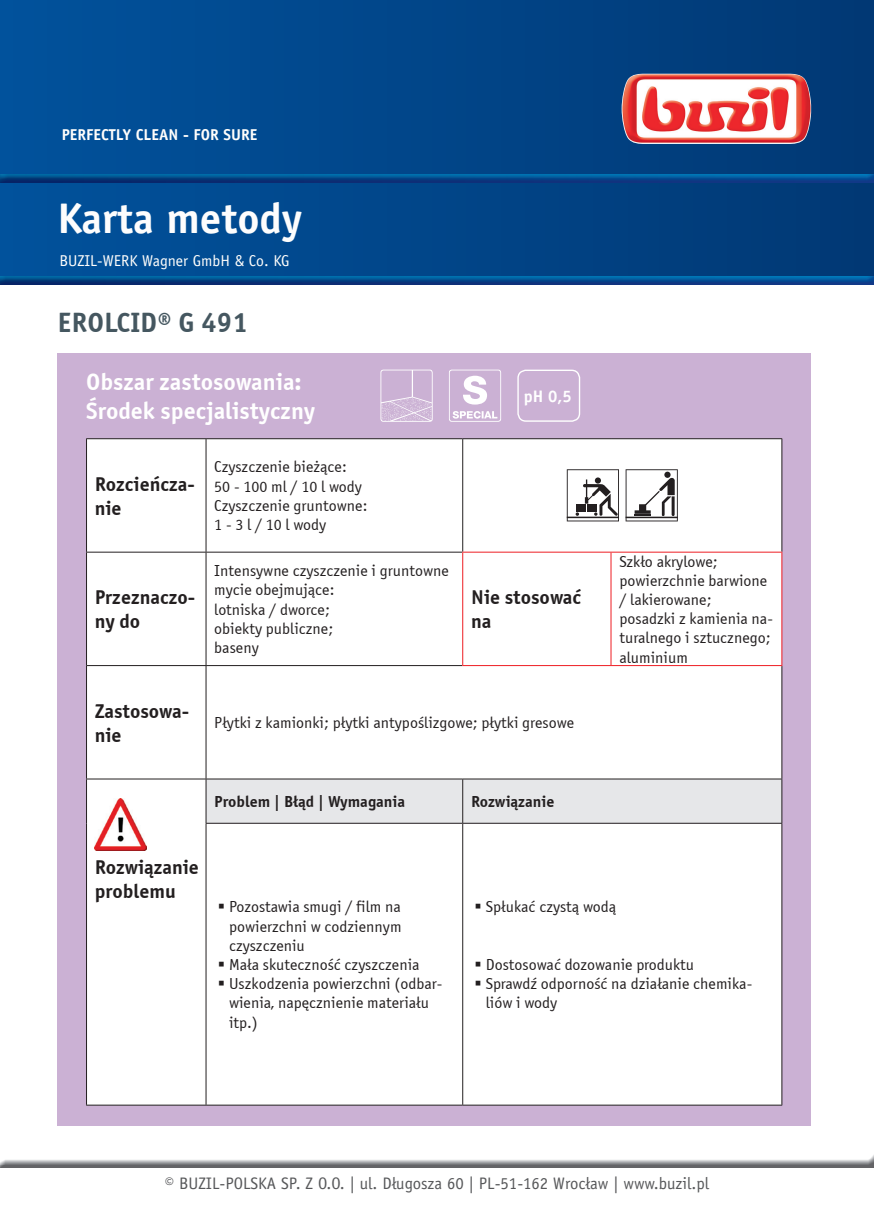
<style>
.page{position:relative;width:874px;height:1225px;background:#fff}
.page>*{position:absolute;margin:0;border:0;box-sizing:border-box;transform-origin:0 0}
.t1{font:700 42.8px "Officina Sans Std";color:#fdfdfd}
.t2{font:700 28px "Officina Sans E";color:#455760}
.t3{font:700 24px/28.8px "Officina Sans E";color:#fff}
.t4{font:700 20px/24px "Officina Sans E";color:#231f20}
.t5{font:16.8px "Officina Sans Std";color:#57585a}
.t6{font:700 16.8px "Officina Sans Std";color:#fff}
.t7{font:16px/19.2px "Officina Sans E";color:#231f20}
.t8{font:700 16px "Officina Sans E";color:#231f20}
.t9{font:15.8px "Officina Sans Std";color:#fffefc}
.t10{font:700 15.8px "Officina Sans Std";color:#fffefc}
</style>
<div class="page">
<svg style="left:0;top:0;width:873px;height:276px;background:#014588"></svg>
<img style="left:0;top:174px;width:873px;height:8px">
<img style="left:0;top:276px;width:873px;height:8px">
<img style="left:0;top:1156px;width:873px;height:11px">
<img style="left:621px;top:74px;width:189px;height:70px">
<div style="left:58px;top:353px;width:752px;height:772px;background:#cbb1d4"></div>
<div style="left:87px;top:439px;width:694px;height:665px;background:#fff"></div>
<div style="left:206px;top:779px;width:575px;height:44px;background:#e6e7e9"></div>
<hr style="left:205px;top:439px;width:1px;height:113px;background:#231f20">
<hr style="left:462px;top:439px;width:1px;height:112px;background:#231f20">
<hr style="left:205px;top:552px;width:1px;height:113px;background:#231f20">
<hr style="left:205px;top:666px;width:1px;height:112px;background:#231f20">
<hr style="left:205px;top:779px;width:1px;height:44px;background:#231f20">
<hr style="left:462px;top:779px;width:1px;height:44px;background:#231f20">
<hr style="left:205px;top:823px;width:1px;height:281px;background:#231f20">
<hr style="left:462px;top:823px;width:1px;height:281px;background:#231f20">
<hr style="left:781px;top:439px;width:1px;height:112px;background:#231f20">
<hr style="left:781px;top:666px;width:1px;height:112px;background:#231f20">
<hr style="left:781px;top:779px;width:1px;height:44px;background:#231f20">
<hr style="left:781px;top:823px;width:1px;height:281px;background:#231f20">
<hr style="left:86px;top:438px;width:120px;height:1px;background:#231f20">
<hr style="left:86px;top:439px;width:1px;height:113px;background:#231f20">
<hr style="left:206px;top:438px;width:256px;height:1px;background:#231f20">
<hr style="left:462px;top:438px;width:148px;height:1px;background:#231f20">
<hr style="left:610px;top:438px;width:171px;height:1px;background:#231f20">
<hr style="left:86px;top:552px;width:120px;height:1px;background:#231f20">
<hr style="left:86px;top:552px;width:1px;height:113px;background:#231f20">
<hr style="left:206px;top:552px;width:256px;height:1px;background:#231f20">
<hr style="left:86px;top:665px;width:120px;height:1px;background:#231f20">
<hr style="left:86px;top:666px;width:1px;height:112px;background:#231f20">
<hr style="left:206px;top:665px;width:256px;height:1px;background:#231f20">
<hr style="left:86px;top:778px;width:120px;height:1px;background:#231f20">
<hr style="left:86px;top:779px;width:1px;height:44px;background:#231f20">
<hr style="left:206px;top:778px;width:256px;height:1px;background:#231f20">
<hr style="left:462px;top:778px;width:148px;height:1px;background:#231f20">
<hr style="left:610px;top:778px;width:171px;height:1px;background:#231f20">
<hr style="left:86px;top:823px;width:1px;height:281px;background:#231f20">
<hr style="left:205px;top:823px;width:257px;height:1px;background:#231f20">
<hr style="left:462px;top:823px;width:148px;height:1px;background:#231f20">
<hr style="left:610px;top:823px;width:171px;height:1px;background:#231f20">
<hr style="left:86px;top:1104px;width:120px;height:1px;background:#231f20">
<hr style="left:206px;top:1104px;width:256px;height:1px;background:#231f20">
<hr style="left:462px;top:1104px;width:148px;height:1px;background:#231f20">
<hr style="left:610px;top:1104px;width:171px;height:1px;background:#231f20">
<hr style="left:462px;top:551px;width:148px;height:1px;background:#ee1d23">
<hr style="left:462px;top:552px;width:1px;height:113px;background:#ee1d23">
<hr style="left:610px;top:551px;width:172px;height:1px;background:#ee1d23">
<hr style="left:610px;top:552px;width:1px;height:113px;background:#ee1d23">
<hr style="left:781px;top:552px;width:1px;height:113px;background:#ee1d23">
<hr style="left:462px;top:665px;width:148px;height:1px;background:#ee1d23">
<hr style="left:610px;top:665px;width:172px;height:1px;background:#ee1d23">
<svg style="left:566px;top:469px;width:52px;height:52px;background:#c3c2c2"></svg>
<svg style="left:625px;top:469px;width:52px;height:52px;background:#c9c8c8"></svg>
<img style="left:95px;top:798px;width:52px;height:52px">
<svg style="left:380px;top:369px;width:52px;height:53px"></svg>
<svg style="left:449px;top:369px;width:52px;height:53px"></svg>
<div style="left:517px;top:369px;width:63px;height:53px;border:1px solid #fff;border-radius:8px"></div>
<p class="t10" style="left:62px;top:125px;width:197px">PERFECTLY CLEAN - FOR SURE</p>
<h1 class="t1" style="left:58px;top:192px;width:246px">Karta metody</h1>
<p class="t9" style="left:59px;top:251px;width:232px">BUZIL-WERK Wagner GmbH &amp; Co. KG</p>
<h2 class="t2" style="left:58px;top:305px;width:192px">EROLCID® G 491</h2>
<h3 class="t3" style="left:86px;top:367px;width:230px">Obszar zastosowania:<br>Œrodek specjalistyczny</h3>
<p class="t4" style="left:95px;top:472px;width:102px">Rozcieñcza&shy;nie</p>
<p class="t4" style="left:95px;top:585px;width:102px">Przeznaczo&shy;ny do</p>
<p class="t7" style="left:214px;top:457px;width:155px">Czyszczenie bie¿¹ce:<br>50 - 100 ml / 10 l wody<br>Czyszczenie gruntowne:<br>1 - 3 l / 10 l wody</p>
<p class="t7" style="left:214px;top:561px;width:236px">Intensywne czyszczenie i gruntowne mycie obejmuj¹ce:<br>lotniska / dworce;<br>obiekty publiczne;<br>baseny</p>
<p class="t6" style="left:523px;top:385px;width:50px">pH 0,5</p>
<p class="t4" style="left:471px;top:585px;width:112px">Nie stosowaæ na</p>
<p class="t4" style="left:95px;top:698px;width:96px">Zastosowa&shy;nie</p>
<p class="t7" style="left:214px;top:713px;width:361px">P³ytki z kamionki; p³ytki antypoœlizgowe; p³ytki gresowe</p>
<p class="t8" style="left:214px;top:791px;width:192px">Problem | B³¹d | Wymagania</p>
<p class="t8" style="left:470px;top:791px;width:85px">Rozwi¹zanie</p>
<p class="t7" style="left:619px;top:552px;width:155px">Szk³o akrylowe; powierzchnie barwione / lakierowane;<br>posadzki z kamienia na&shy;turalnego i sztucznego; aluminium</p>
<p class="t4" style="left:95px;top:855px;width:106px">Rozwi¹zanie problemu</p>
<p class="t7" style="left:229px;top:897px;width:174px;text-align:justify;text-indent:-11px">▪ Pozostawia smugi / film na powierzchni w codziennym czyszczeniu</p>
<p class="t7" style="left:218px;top:955px;width:203px">▪ Ma³a skutecznoœæ czyszczenia</p>
<p class="t7" style="left:229px;top:974px;width:215px;text-indent:-11px">▪ Uszkodzenia powierzchni (odbar&shy;wienia, napêcznienie materia³u itp.)</p>
<p class="t7" style="left:474px;top:897px;width:143px">▪ Sp³ukaæ czyst¹ wod¹</p>
<p class="t7" style="left:474px;top:955px;width:221px">▪ Dostosowaæ dozowanie produktu</p>
<p class="t7" style="left:485px;top:974px;width:268px;text-indent:-11px">▪ SprawdŸ odpornoœæ na dzia³anie chemika&shy;liów i wody</p>
<p class="t5" style="left:165px;top:1173px;width:545px">© BUZIL-POLSKA SP. Z O.O. | ul. Długosza 60 | PL-51-162 Wrocław | www.buzil.pl</p>
</div>
